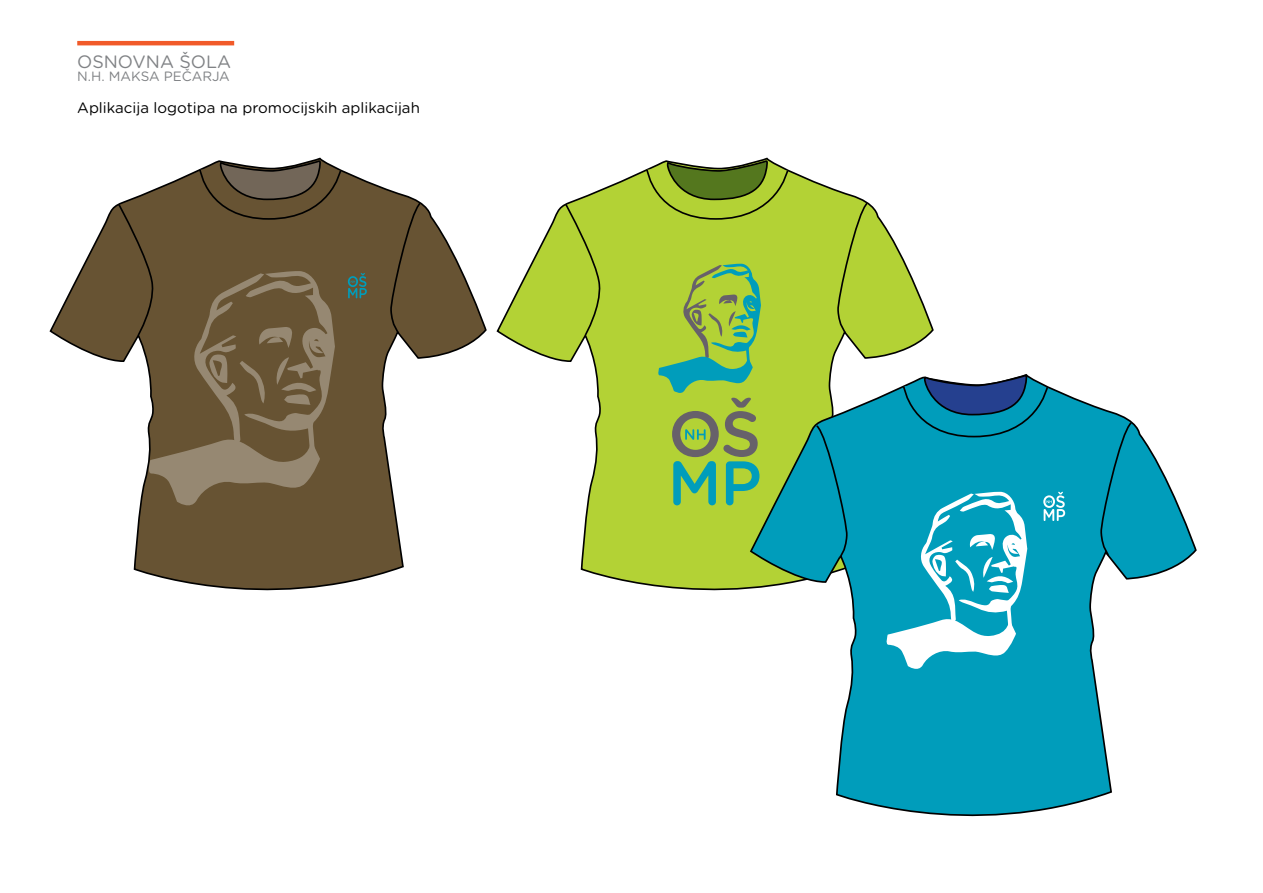
<style>
.page{position:relative;width:1263px;height:893px;background:#fff}
.page>*{position:absolute;margin:0;border:0;box-sizing:border-box;transform-origin:0 0}
.t1{font:17.85px "Gotham Rounded";color:#808285}
.t2{font:15px "Gotham Rounded";color:#000}
.t3{font:13.5px "Gotham Rounded";color:#808285}
</style>
<div class="page">
<hr style="left:77px;top:41px;width:157px;height:4px;background:#f15a29">
<svg style="left:49px;top:170px;width:438px;height:421px"></svg>
<svg style="left:389px;top:201px;width:34px;height:133px;background:#614e30"></svg>
<svg style="left:496px;top:169px;width:438px;height:422px"></svg>
<svg style="left:564px;top:203px;width:37px;height:134px;background:#aac732"></svg>
<svg style="left:836px;top:201px;width:34px;height:133px;background:#a9c632"></svg>
<svg style="left:645px;top:159px;width:144px;height:62px;background:#8ea83b"></svg>
<svg style="left:749px;top:375px;width:448px;height:442px"></svg>
<svg style="left:1099px;top:421px;width:34px;height:135px;background:#0094b0"></svg>
<svg style="left:814px;top:423px;width:35px;height:136px;background:#0094b1"></svg>
<svg style="left:902px;top:373px;width:147px;height:65px;background:#2783a7"></svg>
<svg style="left:1043px;top:492px;width:22px;height:29px"></svg>
<svg style="left:348px;top:273px;width:19px;height:25px"></svg>
<svg style="left:117px;top:159px;width:225px;height:351px;background:#7b6b51"></svg>
<svg style="left:657px;top:264px;width:104px;height:241px;background:#88bb54"></svg>
<svg style="left:885px;top:492px;width:142px;height:181px"></svg>
<p class="t1" style="left:77px;top:49px;width:155px">Osnovna šola</p>
<p class="t3" style="left:77px;top:67px;width:154px">n.h. Maksa Pečarja</p>
<p class="t2" style="left:77px;top:97px;width:344px">Aplikacija logotipa na promocijskih aplikacijah</p>
</div>
